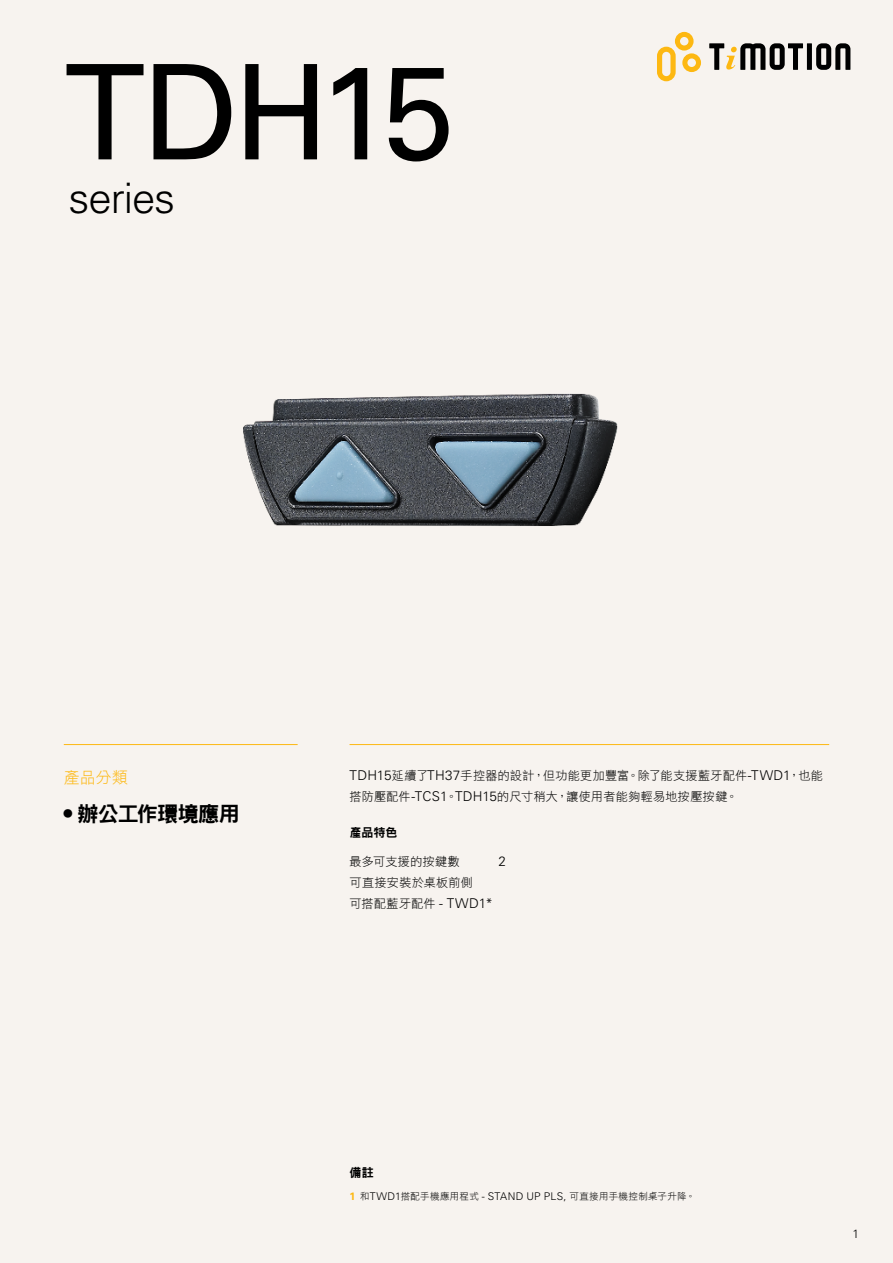
<style>
.page{position:relative;width:893px;height:1263px;background:#f7f3ef}
.page>*{position:absolute;margin:0;border:0;box-sizing:border-box;transform-origin:0 0}
.t1{font:132px "Univers LT Std";letter-spacing:-.05em;color:#000}
.t2{font:300 42px "Univers LT Std";letter-spacing:-.025em;color:#000}
.t3{font:21.15px "DFN Hei W9 WIN BF";letter-spacing:-.035em;color:#000}
.t4{font:15.9px "DF Hei W3 WIN BF";color:#fdb812}
.t5{font:300 13.5px "Univers LT Std";color:#000}
.t6{font:12px/21px "DF Hei W3 WIN BF";letter-spacing:.03em;color:#000}
.t7{font:12px "DFN Hei W9 WIN BF";letter-spacing:.005em;color:#000}
.t8{font:300 12px "Univers LT Std";color:#000}
.t9{font:9.45px "DF Hei W3 WIN BF";letter-spacing:.045em;color:#000}
.s1{font-family:"Univers LT Std";font-weight:700;font-size:23.85px}
.s2{font-family:"Univers LT Std";font-weight:300;font-size:13.5px}
.s3{font-family:"Univers LT Std";font-weight:700;font-size:10.65px;color:#fdb812}
.s4{font-family:"Univers LT Std";font-weight:300;font-size:10.65px}
</style>
<div class="page">
<svg style="left:657px;top:32px;width:44px;height:49px"></svg>
<div style="left:807px;top:43px;width:5px;height:27px;background:#000"></div>
<svg style="left:816px;top:43px;width:34px;height:27px"></svg>
<svg style="left:709px;top:43px;width:94px;height:27px"></svg>
<hr style="left:350px;top:744px;width:479px;height:1px;background:#fdb812">
<hr style="left:64px;top:744px;width:234px;height:1px;background:#fdb812">
<img style="left:243px;top:393px;width:375px;height:133px">
<h1 class="t1" style="left:64px;top:34px;width:392px">TDH15</h1>
<h2 class="t2" style="left:69px;top:173px;width:108px">series</h2>
<h3 class="t4" style="left:64px;top:769px;width:66px">產品分類</h3>
<h3 class="t3" style="left:64px;top:803px;width:178px"><span class="s1">•</span> 辦公工作環境應用</h3>
<p class="t6" style="left:350px;top:765px;width:475px"><span class="s2">TDH15</span>延續了<span class="s2">TH37</span>手控器的設計，但功能更加豐富。除了能支援藍牙配件<span class="s2">-TWD1</span>，也能搭防壓配件<span class="s2">-TCS1</span>。<span class="s2">TDH15</span>的尺寸稍大，讓使用者能夠輕易地按壓按鍵。</p>
<p class="t7" style="left:350px;top:826px;width:49px">產品特色</p>
<p class="t6" style="left:350px;top:851px;width:112px">最多可支援的按鍵數</p>
<p class="t5" style="left:498px;top:853px;width:9px">2</p>
<p class="t6" style="left:350px;top:872px;width:145px">可直接安裝於桌板前側<br>可搭配藍牙配件 <span class="s2">- TWD1*</span></p>
<p class="t7" style="left:350px;top:1166px;width:26px">備註</p>
<p class="t9" style="left:350px;top:1191px;width:347px"><span class="s3">1</span> 和<span class="s4">TWD1</span>搭配手機應用程式 <span class="s4">- STAND UP PLS,</span> 可直接用手機控制桌子升降。</p>
<p class="t8" style="left:852px;top:1226px;width:8px">1</p>
</div>
